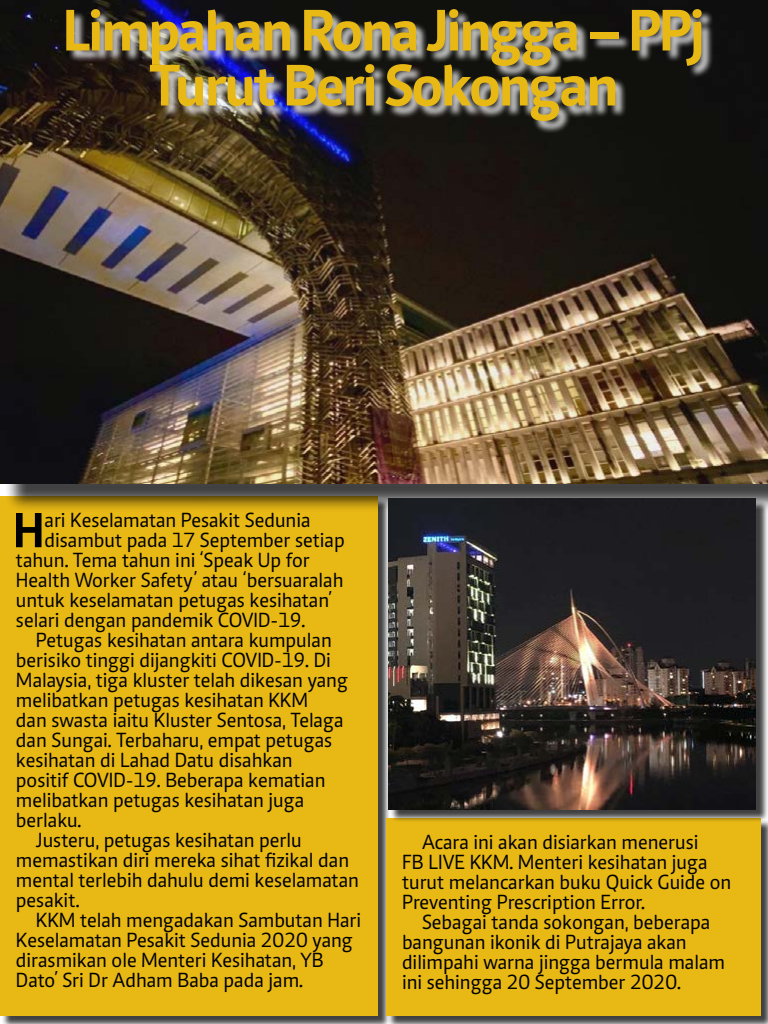
<style>
.page{position:relative;width:768px;height:1024px;background:#fff}
.page>*{position:absolute;margin:0;border:0;box-sizing:border-box;transform-origin:0 0}
.t1{font:700 60px/55px "Caput";letter-spacing:-.04em;color:#e8b815;text-align:center}
.t2{font:700 50.5px "Caput";color:#000}
.t3{font:21px/20px "Caput";color:#000}
</style>
<div class="page">
<div style="left:2px;top:498px;width:389px;height:526px;background:#000;opacity:.75"></div>
<div style="left:0;top:496px;width:378px;height:520px;background:#e8b815"></div>
<div style="left:388px;top:820px;width:380px;height:204px;background:#000;opacity:.75"></div>
<div style="left:386px;top:818px;width:375px;height:198px;background:#e8b815"></div>
<div style="left:4px;top:4px;width:764px;height:509px;background:#000;opacity:.75"></div>
<img style="left:0;top:0;width:768px;height:484px">
<div style="left:390px;top:500px;width:378px;height:323px;background:#000;opacity:.75"></div>
<img style="left:388px;top:498px;width:368px;height:312px">
<div style="left:69px;top:10px;width:645px;height:123px;background:#fff;opacity:.75"></div>
<h1 class="t1" style="left:63px;top:2px;width:644px">Limpahan Rona Jingga – PPj<br>Turut Beri Sokongan</h1>
<h2 class="t2" style="left:13px;top:500px;width:33px">H</h2>
<p class="t3" style="left:45px;top:510px;width:268px">ari Keselamatan Pesakit Sedunia</p>
<p class="t3" style="left:45px;top:530px;width:302px">disambut pada 17 September setiap</p>
<p class="t3" style="left:16px;top:550px;width:295px">tahun. Tema tahun ini ‘Speak Up for</p>
<p class="t3" style="left:16px;top:570px;width:329px">Health Worker Safety’ atau ‘bersuaralah</p>
<p class="t3" style="left:16px;top:590px;width:318px">untuk keselamatan petugas kesihatan’</p>
<p class="t3" style="left:16px;top:610px;width:291px">selari dengan pandemik COVID-19.</p>
<p class="t3" style="left:36px;top:630px;width:297px">Petugas kesihatan antara kumpulan</p>
<p class="t3" style="left:16px;top:650px;width:316px">berisiko tinggi dijangkiti COVID-19. Di</p>
<p class="t3" style="left:16px;top:670px;width:334px">Malaysia, tiga kluster telah dikesan yang</p>
<p class="t3" style="left:16px;top:690px;width:294px">melibatkan petugas kesihatan KKM</p>
<p class="t3" style="left:16px;top:710px;width:329px">dan swasta iaitu Kluster Sentosa, Telaga</p>
<p class="t3" style="left:16px;top:730px;width:318px">dan Sungai. Terbaharu, empat petugas</p>
<p class="t3" style="left:16px;top:750px;width:278px">kesihatan di Lahad Datu disahkan</p>
<p class="t3" style="left:16px;top:770px;width:311px">positif COVID-19. Beberapa kematian</p>
<p class="t3" style="left:16px;top:790px;width:290px">melibatkan petugas kesihatan juga</p>
<p class="t3" style="left:16px;top:810px;width:67px">berlaku.</p>
<p class="t3" style="left:36px;top:830px;width:267px">Justeru, petugas kesihatan perlu</p>
<p class="t3" style="left:16px;top:850px;width:335px">memastikan diri mereka sihat fizikal dan</p>
<p class="t3" style="left:16px;top:870px;width:344px">mental terlebih dahulu demi keselamatan</p>
<p class="t3" style="left:16px;top:890px;width:65px">pesakit.</p>
<p class="t3" style="left:36px;top:910px;width:327px">KKM telah mengadakan Sambutan Hari</p>
<p class="t3" style="left:16px;top:930px;width:338px">Keselamatan Pesakit Sedunia 2020 yang</p>
<p class="t3" style="left:16px;top:950px;width:309px">dirasmikan ole Menteri Kesihatan, YB</p>
<p class="t3" style="left:16px;top:970px;width:289px">Dato’ Sri Dr Adham Baba pada jam.</p>
<p class="t3" style="left:402px;top:832px;width:331px;text-indent:20px">Acara ini akan disiarkan menerusi<br>FB LIVE KKM. Menteri kesihatan juga turut melancarkan buku Quick Guide on Preventing Prescription Error.</p>
<p class="t3" style="left:402px;top:912px;width:324px;text-indent:20px">Sebagai tanda sokongan, beberapa bangunan ikonik di Putrajaya akan dilimpahi warna jingga bermula malam ini sehingga 20 September 2020.</p>
</div>
